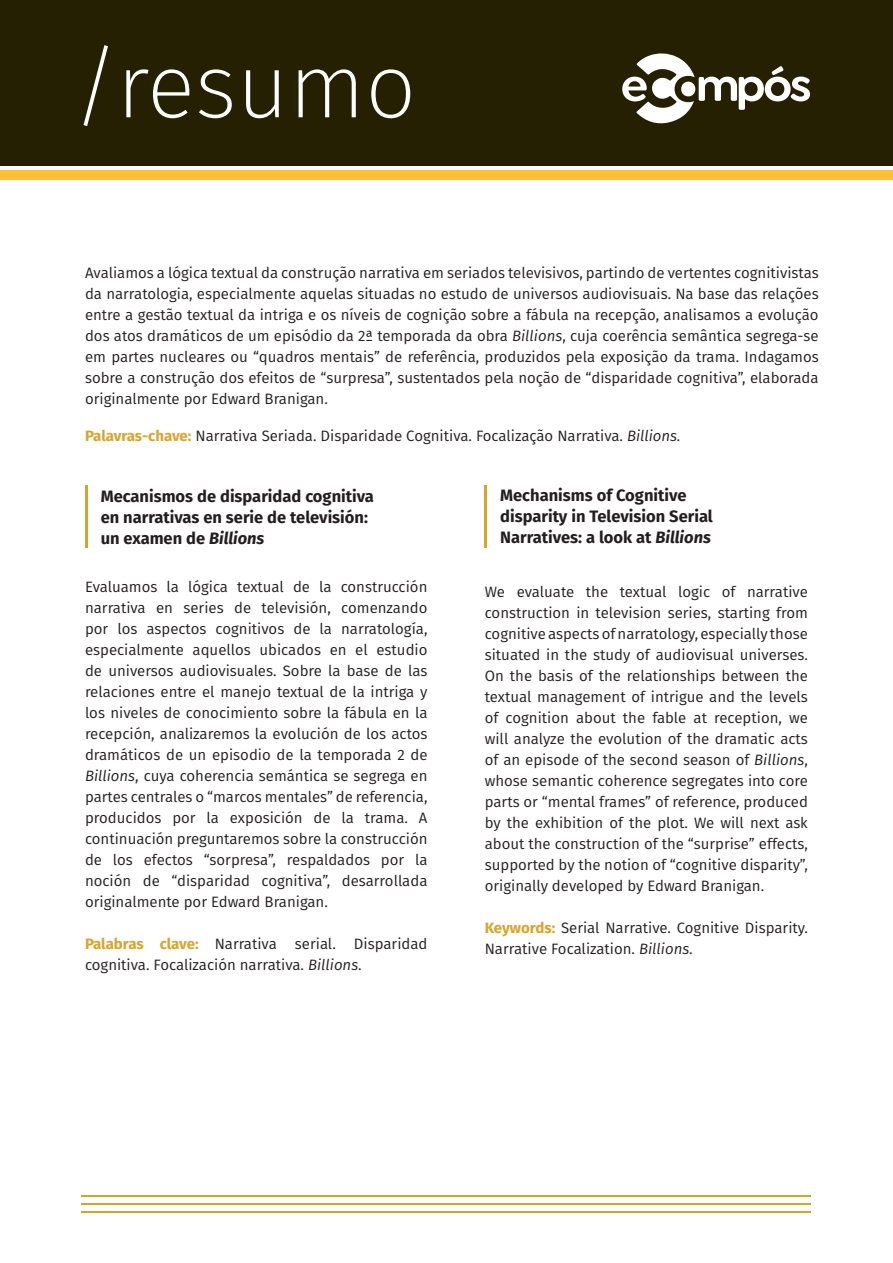
<style>
.page{position:relative;width:893px;height:1263px;background:#fff}
.page>*{position:absolute;margin:0;border:0;box-sizing:border-box;transform-origin:0 0}
.t1{font:200 90px "Fira Sans";color:#fff}
.t2{font:700 16.5px/21px "Fira Sans";color:#231f20}
.t3{font:15px/21px "Fira Sans";color:#231f20;text-align:justify}
.s1{font-style:italic}
.s2{font-weight:700;color:#d9a42c}
</style>
<div class="page">
<div style="left:0;top:0;width:893px;height:166px;background:#252002"></div>
<div style="left:0;top:170px;width:893px;height:10px;background:#ffc035"></div>
<hr style="left:82px;top:1211px;width:729px;height:2px;background:#d9a42c">
<hr style="left:82px;top:1195px;width:729px;height:2px;background:#d9a42c">
<hr style="left:82px;top:1203px;width:729px;height:2px;background:#d9a42c">
<hr style="left:85px;top:484px;width:2px;height:63px;background:#d9a42c">
<hr style="left:485px;top:484px;width:2px;height:63px;background:#d9a42c">
<svg style="left:622px;top:53px;width:188px;height:71px"></svg>
<p class="t1" style="left:72px;top:23px;width:345px">/resumo</p>
<p class="t3" style="left:85px;top:262px;width:735px">Avaliamos a lógica textual da construção narrativa em seriados televisivos, partindo de vertentes cognitivistas da narratologia, especialmente aquelas situadas no estudo de universos audiovisuais. Na base das relações entre a gestão textual da intriga e os níveis de cognição sobre a fábula na recepção, analisamos a evolução dos atos dramáticos de um episódio da 2ª temporada da obra <span class="s1">Billions</span>, cuja coerência semântica segrega-se em partes nucleares ou “quadros mentais” de referência, produzidos pela exposição da trama. Indagamos sobre a construção dos efeitos de “surpresa”, sustentados pela noção de “disparidade cognitiva”, elaborada originalmente por Edward Branigan.</p>
<p class="t3" style="left:85px;top:425px;width:597px"><span class="s2">Palavras-chave:</span> Narrativa Seriada. Disparidade Cognitiva. Focalização Narrativa. <span class="s1">Billions.</span></p>
<p class="t2" style="left:101px;top:485px;width:275px">Mecanismos de disparidad cognitiva en narrativas en serie de televisión: un examen de <span class="s1">Billions</span></p>
<p class="t3" style="left:85px;top:576px;width:344px">Evaluamos la lógica textual de la construcción narrativa en series de televisión, comenzando por los aspectos cognitivos de la narratología, especialmente aquellos ubicados en el estudio de universos audiovisuales. Sobre la base de las relaciones entre el manejo textual de la intriga y los niveles de conocimiento sobre la fábula en la recepción, analizaremos la evolución de los actos dramáticos de un episodio de la temporada 2 de <span class="s1">Billions</span>, cuya coherencia semántica se segrega en partes centrales o “marcos mentales” de referencia, producidos por la exposición de la trama. A continuación preguntaremos sobre la construcción de los efectos “sorpresa”, respaldados por la noción de “disparidad cognitiva”, desarrollada originalmente por Edward Branigan.</p>
<p class="t3" style="left:85px;top:933px;width:344px"><span class="s2">Palabras clave:</span> Narrativa serial. Disparidad cognitiva. Focalización narrativa. <span class="s1">Billions</span>.</p>
<p class="t2" style="left:500px;top:483px;width:214px">Mechanisms of Cognitive disparity in Television Serial<br>Narratives: a look at <span class="s1">Billions</span></p>
<p class="t3" style="left:485px;top:580px;width:325px">We evaluate the textual logic of narrative construction in television series, starting from cognitive aspects of narratology, especially those situated in the study of audiovisual universes.<br>On the basis of the relationships between the textual management of intrigue and the levels of cognition about the fable at reception, we will analyze the evolution of the dramatic acts of an episode of the second season of <span class="s1">Billions</span>, whose semantic coherence segregates into core parts or “mental frames” of reference, produced by the exhibition of the plot. We will next ask about the construction of the “surprise” effects, supported by the notion of “cognitive disparity”, originally developed by Edward Branigan.</p>
<p class="t3" style="left:485px;top:916px;width:325px"><span class="s2">Keywords:</span> Serial Narrative. Cognitive Disparity.<br>Narrative Focalization. <span class="s1">Billions</span>.</p>
</div>
